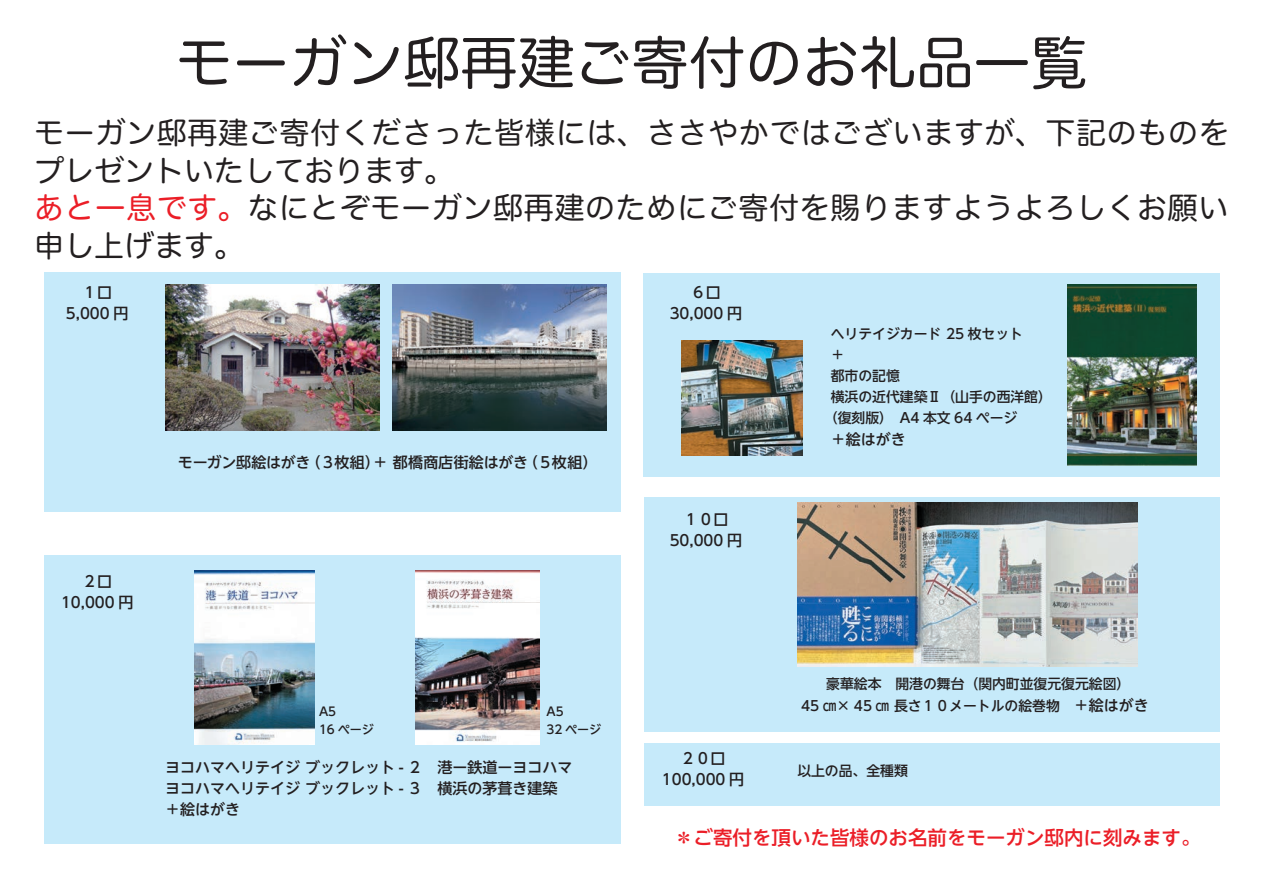
<style>
.page{position:relative;width:1263px;height:893px;background:#fff}
.page>*{position:absolute;margin:0;border:0;box-sizing:border-box;transform-origin:0 0}
.t1{font:57px "Hira Maru Pro W4";color:#231f20}
.t2{font:30px/37.5px "Hira Maru Pro W4";letter-spacing:.02em;color:#231f20}
.t3{font:500 19.5px "MJSUD Shin Go NT";color:#eb1e27}
.t4{font:500 15px/21px "MJSUD Shin Go NT";color:#231f20;text-align:center}
.t5{font:500 15px "MJSUD Shin Go NT";letter-spacing:-.02em;color:#231f20}
.t6{font:500 13.8px/21.6px "MJSUD Shin Go NT";color:#231f20;text-align:center}
.t7{font:500 12px/18px "MJSUD Shin Go NT";color:#231f20}
.s1{color:#eb1e27}
.s2{font-size:15px}
</style>
<div class="page">
<div style="left:644px;top:743px;width:575px;height:63px;background:#c6eafa"></div>
<div style="left:644px;top:497px;width:575px;height:234px;background:#c6eafa"></div>
<div style="left:643px;top:273px;width:576px;height:203px;background:#c6eafa"></div>
<div style="left:45px;top:555px;width:576px;height:288px;background:#c6eafa"></div>
<div style="left:45px;top:272px;width:576px;height:239px;background:#c6eafa"></div>
<img style="left:165px;top:285px;width:214px;height:146px">
<img style="left:393px;top:285px;width:214px;height:146px">
<img style="left:194px;top:570px;width:120px;height:174px">
<img style="left:416px;top:570px;width:124px;height:174px">
<img style="left:1068px;top:284px;width:128px;height:181px">
<img style="left:797px;top:502px;width:340px;height:164px">
<img style="left:682px;top:340px;width:120px;height:115px">
<h1 class="t1" style="left:175px;top:13px;width:913px">モーガン邸再建ご寄付のお礼品一覧</h1>
<h2 class="t2" style="left:34px;top:113px;width:1196px">モーガン邸再建ご寄付くださった皆様には、ささやかではございますが、下記のものをプレゼントいたしております。<br><span class="s1">あと一息です。</span>なにとぞモーガン邸再建のためにご寄付を賜りますようよろしくお願い申し上げます。</h2>
<p class="t4" style="left:66px;top:282px;width:64px">１口<br>5,000 円</p>
<p class="t5" style="left:178px;top:452px;width:134px">モーガン邸絵はがき</p>
<p class="t4" style="left:305px;top:452px;width:224px">（３枚組＋） 都橋商店街絵はがき</p>
<p class="t4" style="left:523px;top:452px;width:76px">（５枚組(</p>
<p class="t4" style="left:61px;top:571px;width:74px">２口<br>10,000 円</p>
<p class="t7" style="left:319px;top:702px;width:56px">A5<br>16 ページ</p>
<p class="t7" style="left:546px;top:702px;width:56px">A5<br>32 ページ</p>
<p class="t4" style="left:165px;top:757px;width:409px;text-align:left">ヨコハマヘリテイジブックレット ２- 　港ー鉄道ーヨコハマヨコハマヘリテイジブックレット ３- 　横浜の茅葺き建築＋絵はがき</p>
<p class="t4" style="left:670px;top:282px;width:74px">６口<br>30,000 円</p>
<p class="t4" style="left:670px;top:508px;width:74px">１０口<br>50,000 円</p>
<p class="t4" style="left:681px;top:747px;width:46px">２０口</p>
<p class="t4" style="left:662px;top:768px;width:84px">100,000 円</p>
<p class="t6" style="left:831px;top:323px;width:194px">ヘリテイジカード 25 枚セット</p>
<p class="t6" style="left:831px;top:344px;width:15px">＋</p>
<p class="t6" style="left:831px;top:365px;width:71px">都市の記憶</p>
<p class="t6" style="left:831px;top:386px;width:223px">横浜の近代建築Ⅱ（山手の西洋館(</p>
<p class="t6" style="left:824px;top:407px;width:195px">（復刻版）　A4 本文 64 ページ</p>
<p class="t4" style="left:831px;top:429px;width:76px">＋絵はがき</p>
<p class="t6" style="left:801px;top:673px;width:349px">豪華絵本　開港の舞台（関内町並復元復元絵図(<br>45 ㎝× 45 ㎝長さ１０メートルの絵巻物　<span class="s2">＋絵はがき</span></p>
<p class="t6" style="left:797px;top:760px;width:112px">以上の品、全種類</p>
<h3 class="t3" style="left:674px;top:824px;width:528px">＊ご寄付を頂いた皆様のお名前をモーガン邸内に刻みます。</h3>
</div>
